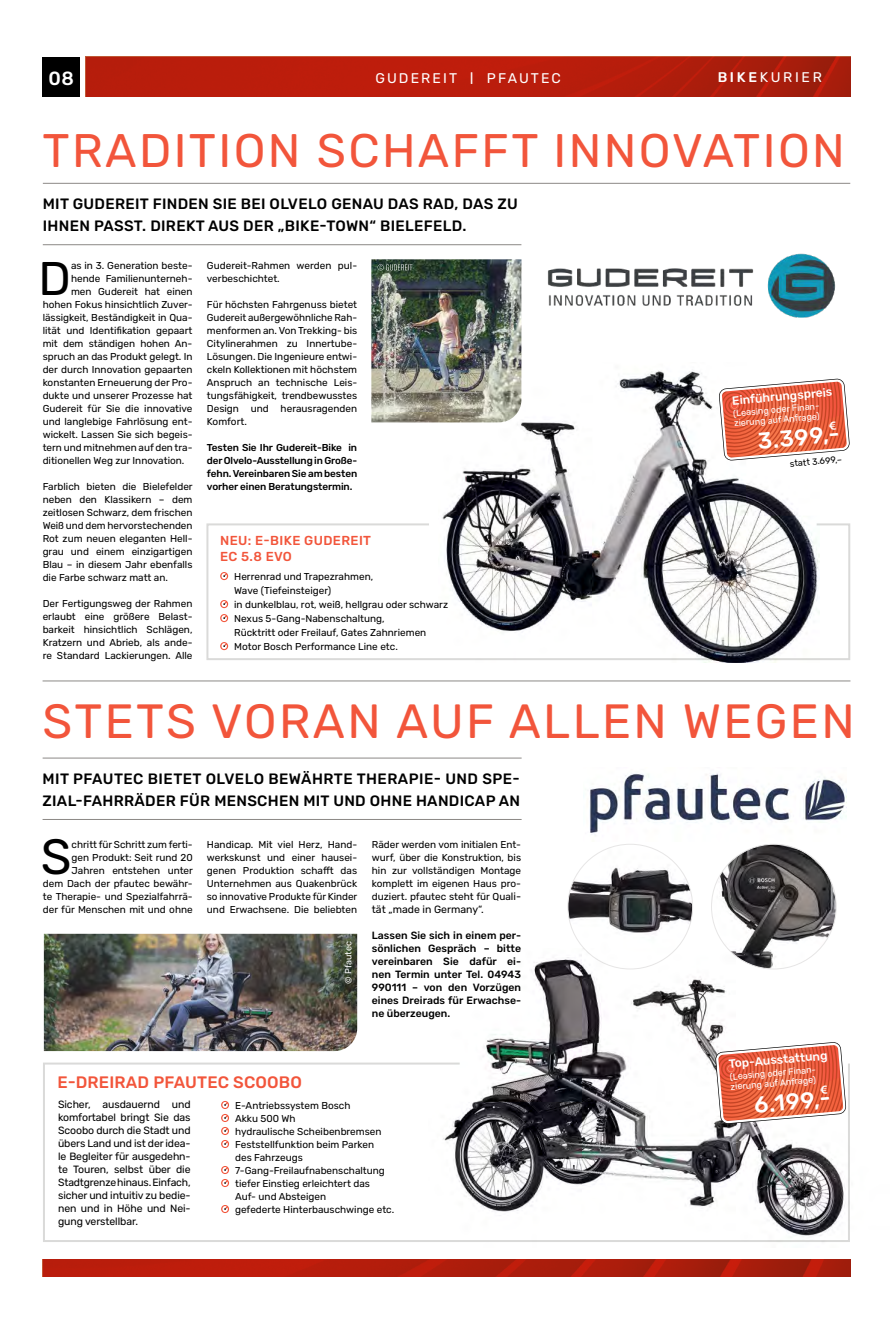
<style>
.page{position:relative;width:893px;height:1333px;background:#fff}
.page>*{position:absolute;margin:0;border:0;box-sizing:border-box;transform-origin:0 0}
.t1{font:49.5px "Rubik";color:#000}
.t2{font:48px "Rubik";letter-spacing:.05em;color:#f2553b}
.t3{font:47.1px "Rubik";color:#000}
.t4{font:47px "Rubik";letter-spacing:.05em;color:#f2553b}
.t5{font:500 22.9px "Rubik";color:#fff}
.t6{font:500 19px "Rubik";color:#fff}
.t7{font:500 16.6px "Rubik";letter-spacing:.01em;color:#f2553b}
.t8{font:500 15px/22px "Rubik";letter-spacing:.02em;color:#000}
.t9{font:14px "Rubik";letter-spacing:.15em;color:#fff}
.t10{font:500 13px/16px "Rubik";letter-spacing:.03em;color:#f2553b}
.t11{font:500 12px "Rubik";color:#fff}
.t12{font:10.5px/13px "Rubik";letter-spacing:-.01em;color:#000;text-align:justify}
.t13{font:500 10.5px/13px "Rubik";color:#000;text-align:justify}
.t14{font:10px/13px "Rubik";color:#000;text-align:justify}
.t15{font:500 10px/13px "Rubik";letter-spacing:-.01em;color:#000;text-align:justify}
.t16{font:9px/10px "Rubik";color:#fff}
.t17{font:9px "Rubik";color:#000}
.s1{font-size:16.8px}
.s2{font-weight:500}
.s3{font-size:10.5px}
</style>
<div class="page">
<svg style="left:43px;top:1062px;width:386px;height:180px"></svg>
<div style="left:43px;top:57px;width:37px;height:39px;background:#000"></div>
<img style="left:86px;top:57px;width:764px;height:39px">
<hr style="left:43px;top:680px;width:807px;height:1px;background:#8c8986">
<hr style="left:43px;top:757px;width:479px;height:1px;background:#8c8986">
<hr style="left:43px;top:819px;width:479px;height:1px;background:#8c8986">
<img style="left:44px;top:933px;width:313px;height:118px">
<img style="left:589px;top:773px;width:256px;height:60px">
<img style="left:568px;top:844px;width:125px;height:124px;border-radius:62px">
<img style="left:711px;top:844px;width:125px;height:124px;border-radius:62px">
<img style="left:371px;top:259px;width:150px;height:163px">
<hr style="left:43px;top:183px;width:807px;height:1px;background:#8c8986">
<hr style="left:43px;top:244px;width:478px;height:1px;background:#8c8986">
<svg style="left:378px;top:264px;width:34px;height:6px"></svg>
<svg style="left:206px;top:523px;width:645px;height:137px"></svg>
<img style="left:439px;top:362px;width:381px;height:300px">
<img style="left:547px;top:254px;width:289px;height:63px">
<svg style="left:220px;top:572px;width:8px;height:8px"></svg>
<svg style="left:220px;top:600px;width:8px;height:8px"></svg>
<svg style="left:220px;top:614px;width:8px;height:8px"></svg>
<svg style="left:220px;top:642px;width:8px;height:8px"></svg>
<svg style="left:221px;top:1100px;width:8px;height:47px"></svg>
<svg style="left:221px;top:1165px;width:8px;height:21px"></svg>
<svg style="left:221px;top:1204px;width:8px;height:8px"></svg>
<img style="left:429px;top:948px;width:421px;height:294px">
<img style="left:43px;top:1259px;width:807px;height:17px">
<svg style="left:719px;top:378px;width:131px;height:83px"></svg>
<svg style="left:715px;top:1041px;width:131px;height:83px"></svg>
<h3 class="t6" style="left:49px;top:67px;width:27px">08</h3>
<h3 class="t9" style="left:375px;top:70px;width:187px">GUDEREIT <span class="s1">I</span> PFAUTEC</h3>
<h3 class="t9" style="left:718px;top:70px;width:106px"><span class="s2">BIKE</span>KURIER</h3>
<h3 class="t4" style="left:43px;top:125px;width:804px">TRADITION SCHAFFT INNOVATION</h3>
<h3 class="t8" style="left:43px;top:193px;width:476px">MIT GUDEREIT FINDEN SIE BEI OLVELO GENAU DAS RAD, DAS ZU<br>IHNEN PASST. DIREKT AUS DER „BIKE-TOWN“ BIELEFELD.</h3>
<h3 class="t3" style="left:39px;top:252px;width:34px">D</h3>
<p class="t14" style="left:71px;top:259px;width:123px">as in 3. Generation beste-</p>
<p class="t14" style="left:71px;top:272px;width:123px">hende Familienunterneh-</p>
<p class="t14" style="left:71px;top:285px;width:123px">men Gudereit hat einen</p>
<p class="t14" style="left:43px;top:298px;width:151px">hohen Fokus hinsichtlich Zuver-</p>
<p class="t14" style="left:43px;top:311px;width:151px">lässigkeit, Beständigkeit in Qua-</p>
<p class="t14" style="left:43px;top:324px;width:151px">lität und Identifikation gepaart</p>
<p class="t14" style="left:43px;top:337px;width:151px">mit dem ständigen hohen An-</p>
<p class="t14" style="left:43px;top:350px;width:151px">spruch an das Produkt gelegt. In</p>
<p class="t14" style="left:43px;top:363px;width:151px">der durch Innovation gepaarten</p>
<p class="t14" style="left:43px;top:376px;width:151px">konstanten Erneuerung der Pro-</p>
<p class="t14" style="left:43px;top:389px;width:151px">dukte und unserer Prozesse hat</p>
<p class="t14" style="left:43px;top:402px;width:151px">Gudereit für Sie die innovative</p>
<p class="t14" style="left:43px;top:415px;width:151px">und langlebige Fahrlösung ent-</p>
<p class="t14" style="left:43px;top:428px;width:151px">wickelt. Lassen Sie sich begeis-</p>
<p class="t14" style="left:43px;top:441px;width:151px">tern und mitnehmen auf den tra-</p>
<p class="t14" style="left:43px;top:454px;width:143px">ditionellen Weg zur Innovation.</p>
<p class="t14" style="left:43px;top:480px;width:152px">Farblich bieten die Bielefelder neben den Klassikern – dem zeitlosen Schwarz, dem frischen Weiß und dem hervorstechenden Rot zum neuen eleganten Hell&shy;grau und einem einzigartigen Blau – in diesem Jahr ebenfalls die Farbe schwarz matt an.</p>
<p class="t14" style="left:43px;top:597px;width:151px">Der Fertigungsweg der Rahmen erlaubt eine größere Belast&shy;barkeit hinsichtlich Schlägen, Kratzern und Abrieb, als ande&shy;re Standard Lackierungen. Alle</p>
<p class="t14" style="left:207px;top:259px;width:152px">Gudereit-Rahmen werden pul&shy;verbeschichtet.</p>
<p class="t14" style="left:207px;top:298px;width:152px">Für höchsten Fahrgenuss bietet Gudereit außergewöhnliche Rah&shy;menformen an. Von Trekking- bis Citylinerahmen zu Innertube-Lösungen. Die Ingenieure entwi&shy;ckeln Kollektionen mit höchstem Anspruch an technische Leis&shy;tungsfähigkeit, trendbewusstes Design und herausragenden Komfort.</p>
<p class="t15" style="left:207px;top:441px;width:152px">Testen Sie Ihr Gudereit-Bike in der Olvelo-Ausstellung in Große&shy;fehn. Vereinbaren Sie am besten vorher einen Beratungstermin.</p>
<h3 class="t10" style="left:220px;top:533px;width:152px">NEU: E-BIKE GUDEREIT<br>EC 5.8 EVO</h3>
<p class="t14" style="left:234px;top:570px;width:215px;line-height:14px;text-align:left">Herrenrad und Trapezrahmen,<br>Wave (Tiefeinsteiger)<br>in dunkelblau, rot, weiß, hellgrau oder schwarz Nexus 5-Gang-Nabenschaltung,<br>Rücktritt oder Freilauf, Gates Zahnriemen Motor Bosch Performance Line etc.</p>
<p class="t11" style="left:732px;top:394px;width:102px;rotate:-5deg">Einführungspreis</p>
<p class="t16" style="left:733px;top:408px;width:88px;rotate:-5deg">(Leasing oder Finan&shy;zierung auf Anfrage)</p>
<p class="t17" style="left:789px;top:459px;width:54px;rotate:-5deg">statt 3.699,–</p>
<h3 class="t5" style="left:756px;top:428px;width:84px;rotate:-5deg">3.399,-</h3>
<h2 class="t2" style="left:43px;top:695px;width:814px">STETS VORAN AUF ALLEN WEGEN</h2>
<h3 class="t8" style="left:43px;top:768px;width:479px">MIT PFAUTEC BIETET OLVELO BEWÄHRTE THERAPIE- UND SPE-<br>ZIAL-FAHRRÄDER FÜR MENSCHEN MIT UND OHNE HANDICAP AN</h3>
<h1 class="t1" style="left:41px;top:829px;width:32px">S</h1>
<p class="t14" style="left:43px;top:838px;width:152px;text-align:right">chritt für Schritt zum ferti-<br>gen Produkt: Seit rund 20<br>Jahren entstehen unter<br>dem Dach der pfautec bewähr&shy;te Therapie- und Spezialfahrrä&shy;der für Menschen mit und ohne</p>
<p class="t14" style="left:207px;top:838px;width:152px">Handicap. Mit viel Herz, Hand&shy;werkskunst und einer hausei&shy;genen Produktion schafft das Unternehmen aus Quakenbrück so innovative Produkte für Kinder und Erwachsene. Die beliebten</p>
<p class="t16" style="left:344px;top:983px;width:44px;rotate:-90deg">© Pfautec</p>
<p class="t14" style="left:372px;top:838px;width:151px">Räder werden vom initialen Ent&shy;wurf, über die Konstruktion, bis hin zur vollständigen Montage komplett im eigenen Haus pro&shy;duziert. pfautec steht für Qua<span class="s3">li-</span></p>
<p class="t12" style="left:372px;top:903px;width:113px">tät „made in Germany“.</p>
<p class="t13" style="left:372px;top:929px;width:151px">Lassen Sie sich in einem per&shy;sönlichen Gespräch – bitte vereinbaren Sie dafür ei&shy;nen Termin unter Tel. 04943<br>990111 – von den Vorzügen eines Dreirads für Erwachse&shy;ne überzeugen.</p>
<h3 class="t7" style="left:57px;top:1073px;width:246px">E-DREIRAD PFAUTEC SCOOBO</h3>
<p class="t12" style="left:58px;top:1098px;width:134px">Sicher, ausdauernd und komfortabel bringt Sie das Scoobo durch die Stadt und übers Land und ist der idea&shy;le Begleiter für ausgedehn&shy;te Touren, selbst über die Stadtgrenze hinaus. Einfach, sicher und intuitiv zu bedie&shy;nen und in Höhe und Nei&shy;gung verstellbar.</p>
<p class="t14" style="left:235px;top:1099px;width:161px;text-align:left">E-Antriebssystem Bosch<br>Akku 500 Wh<br>hydraulische Scheibenbremsen<br>Feststellfunktion beim Parken<br>des Fahrzeugs<br>7-Gang-Freilaufnabenschaltung tiefer Einstieg erleichtert das<br>Auf- und Absteigen<br>gefederte Hinterbauschwinge etc.</p>
<p class="t11" style="left:728px;top:1057px;width:101px;rotate:-5deg">Top-Ausstattung</p>
<p class="t16" style="left:729px;top:1071px;width:88px;rotate:-5deg">(Leasing oder Finan&shy;zierung auf Anfrage)</p>
<h3 class="t5" style="left:753px;top:1092px;width:78px;rotate:-5deg">6.199,-</h3>
</div>
